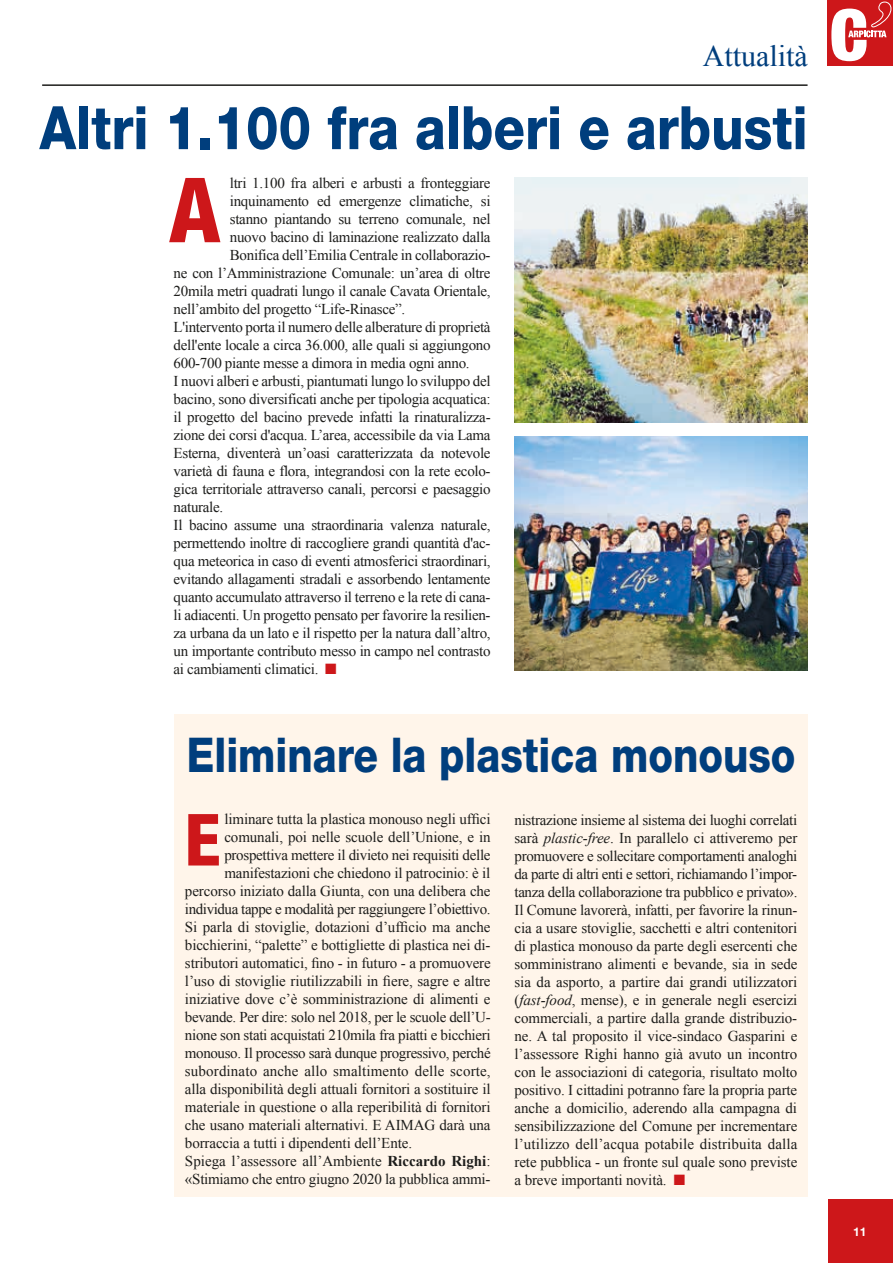
<style>
.page{position:relative;width:893px;height:1263px;background:#fff}
.page>*{position:absolute;margin:0;border:0;box-sizing:border-box;transform-origin:0 0}
.t1{font:800 condensed 90px "Helvetica Neue LT Std";color:#cd171a}
.t2{font:800 condensed 72px "Helvetica Neue LT Std";color:#cd171a}
.t3{font:800 60px "Helvetica Neue LT Std";color:#003e7d;scale:.86 1}
.t4{font:800 48px "Helvetica Neue LT Std";color:#003e7d;scale:.84 1}
.t5{font:30px "Times New Roman";color:#003e7d}
.t6{font:15px/18px "Times New Roman";letter-spacing:-.02em;color:#1d1d1b;text-align:justify}
.t7{font:15px "Times New Roman";letter-spacing:.01em;color:#1d1d1b}
.t8{font:15px "Times New Roman";color:#1d1d1b}
.t9{font:700 12px "Helvetica Neue";color:#fff}
.s1{color:#cd171a}
.s2{font-weight:700}
.s3{font-style:italic}
</style>
<div class="page">
<div style="left:827px;top:0;width:66px;height:66px;background:#cd171a"></div>
<hr style="left:42px;top:84px;width:766px;height:2px;background:#1d1d1b">
<div style="left:828px;top:1199px;width:65px;height:64px;background:#cd171a"></div>
<svg style="left:831px;top:1px;width:61px;height:60px"></svg>
<div style="left:174px;top:714px;width:633px;height:483px;background:#fff5ea"></div>
<img style="left:514px;top:178px;width:294px;height:244px">
<img style="left:514px;top:437px;width:294px;height:234px">
<h3 class="t5" style="left:703px;top:36px;width:106px">Attualità</h3>
<h3 class="t3" style="left:40px;top:92px;width:895px">Altri 1.100 fra alberi e arbusti</h3>
<p class="t6" style="left:230px;top:174px;width:262px">ltri 1.100 fra alberi e arbusti a fronteggiare</p>
<p class="t6" style="left:230px;top:192px;width:262px">inquinamento ed emergenze climatiche, si</p>
<p class="t6" style="left:230px;top:210px;width:262px">stanno piantando su terreno comunale, nel</p>
<p class="t6" style="left:230px;top:228px;width:262px">nuovo bacino di laminazione realizzato dalla</p>
<p class="t6" style="left:230px;top:246px;width:262px">Bonifica dell’Emilia Centrale in collaborazio-</p>
<p class="t6" style="left:174px;top:264px;width:318px">ne con l’Amministrazione Comunale: un’area di oltre</p>
<p class="t6" style="left:174px;top:282px;width:318px">20mila metri quadrati lungo il canale Cavata Orientale,</p>
<p class="t6" style="left:174px;top:300px;width:233px">nell’ambito del progetto “Life-Rinasce”.</p>
<p class="t6" style="left:174px;top:318px;width:318px">L'intervento porta il numero delle alberature di proprietà</p>
<p class="t6" style="left:174px;top:336px;width:318px">dell'ente locale a circa 36.000, alle quali si aggiungono</p>
<p class="t6" style="left:174px;top:354px;width:297px">600-700 piante messe a dimora in media ogni anno.</p>
<p class="t6" style="left:174px;top:372px;width:318px">I nuovi alberi e arbusti, piantumati lungo lo sviluppo del</p>
<p class="t6" style="left:174px;top:390px;width:318px">bacino, sono diversificati anche per tipologia acquatica:</p>
<p class="t6" style="left:174px;top:408px;width:318px">il progetto del bacino prevede infatti la rinaturalizza-</p>
<p class="t6" style="left:174px;top:426px;width:318px">zione dei corsi d'acqua. L’area, accessibile da via Lama</p>
<p class="t6" style="left:174px;top:444px;width:318px">Esterna, diventerà un’oasi caratterizzata da notevole</p>
<p class="t6" style="left:174px;top:462px;width:318px">varietà di fauna e flora, integrandosi con la rete ecolo-</p>
<p class="t6" style="left:174px;top:480px;width:318px">gica territoriale attraverso canali, percorsi e paesaggio</p>
<p class="t6" style="left:174px;top:498px;width:51px">naturale.</p>
<p class="t6" style="left:174px;top:516px;width:318px">Il bacino assume una straordinaria valenza naturale,</p>
<p class="t6" style="left:174px;top:534px;width:318px">permettendo inoltre di raccogliere grandi quantità d'ac-</p>
<p class="t6" style="left:174px;top:552px;width:318px">qua meteorica in caso di eventi atmosferici straordinari,</p>
<p class="t6" style="left:174px;top:570px;width:318px">evitando allagamenti stradali e assorbendo lentamente</p>
<p class="t6" style="left:174px;top:588px;width:318px">quanto accumulato attraverso il terreno e la rete di cana-</p>
<p class="t6" style="left:174px;top:606px;width:318px">li adiacenti. Un progetto pensato per favorire la resilien-</p>
<p class="t6" style="left:174px;top:624px;width:318px">za urbana da un lato e il rispetto per la natura dall’altro,</p>
<p class="t6" style="left:174px;top:642px;width:318px">un importante contributo messo in campo nel contrasto</p>
<p class="t6" style="left:174px;top:660px;width:164px">ai cambiamenti climatici. <span class="s1">■</span></p>
<h1 class="t1" style="left:169px;top:154px;width:53px">A</h1>
<h3 class="t4" style="left:187px;top:726px;width:726px">Eliminare la plastica monouso</h3>
<p class="t6" style="left:224px;top:809px;width:268px">liminare tutta la plastica monouso negli uffici</p>
<p class="t6" style="left:224px;top:827px;width:268px">comunali, poi nelle scuole dell’Unione, e in</p>
<p class="t6" style="left:224px;top:845px;width:268px">prospettiva mettere il divieto nei requisiti delle</p>
<p class="t6" style="left:224px;top:863px;width:267px">manifestazioni che chiedono il patrocinio: è il</p>
<p class="t6" style="left:185px;top:881px;width:307px">percorso iniziato dalla Giunta, con una delibera che</p>
<p class="t6" style="left:185px;top:899px;width:307px">individua tappe e modalità per raggiungere l’obiettivo.</p>
<p class="t6" style="left:185px;top:917px;width:307px">Si parla di stoviglie, dotazioni d’ufficio ma anche</p>
<p class="t6" style="left:185px;top:935px;width:307px">bicchierini, “palette” e bottigliette di plastica nei di-</p>
<p class="t6" style="left:185px;top:953px;width:307px">stributori automatici, fino - in futuro - a promuovere</p>
<p class="t6" style="left:185px;top:971px;width:307px">l’uso di stoviglie riutilizzabili in fiere, sagre e altre</p>
<p class="t6" style="left:185px;top:989px;width:307px">iniziative dove c’è somministrazione di alimenti e</p>
<p class="t6" style="left:185px;top:1007px;width:307px">bevande. Per dire: solo nel 2018, per le scuole dell’U-</p>
<p class="t6" style="left:185px;top:1025px;width:307px">nione son stati acquistati 210mila fra piatti e bicchieri</p>
<p class="t6" style="left:185px;top:1043px;width:307px">monouso. Il processo sarà dunque progressivo, perché</p>
<p class="t7" style="left:185px;top:1060px;width:307px">subordinato anche allo smaltimento delle scorte,</p>
<p class="t6" style="left:185px;top:1079px;width:307px">alla disponibilità degli attuali fornitori a sostituire il</p>
<p class="t6" style="left:185px;top:1097px;width:307px">materiale in questione o alla reperibilità di fornitori</p>
<p class="t6" style="left:185px;top:1115px;width:307px">che usano materiali alternativi. E AIMAG darà una</p>
<p class="t6" style="left:185px;top:1133px;width:229px">borraccia a tutti i dipendenti dell’Ente.</p>
<p class="t8" style="left:185px;top:1150px;width:307px">Spiega l’assessore all’Ambiente <span class="s2">Riccardo Righi</span>:</p>
<p class="t6" style="left:185px;top:1169px;width:307px">«Stimiamo che entro giugno 2020 la pubblica ammi-</p>
<p class="t6" style="left:514px;top:810px;width:284px">nistrazione insieme al sistema dei luoghi correlati sarà <span class="s3">plastic-free</span>. In parallelo ci attiveremo per promuovere e sollecitare comportamenti analoghi da parte di altri enti e settori, richiamando l’impor&shy;tanza della collaborazione tra pubblico e privato».<br>Il Comune lavorerà, infatti, per favorire la rinun&shy;cia a usare stoviglie, sacchetti e altri contenitori di plastica monouso da parte degli esercenti che somministrano alimenti e bevande, sia in sede sia da asporto, a partire dai grandi utilizzatori (<span class="s3">fast-food</span>, mense), e in generale negli esercizi commerciali, a partire dalla grande distribuzio&shy;ne. A tal proposito il vice-sindaco Gasparini e l’assessore Righi hanno già avuto un incontro con le associazioni di categoria, risultato molto positivo. I cittadini potranno fare la propria parte anche a domicilio, aderendo alla campagna di sensibilizzazione del Comune per incrementare l’utilizzo dell’acqua potabile distribuita dalla rete pubblica - un fronte sul quale sono previste a breve importanti novità. <span class="s1">■</span></p>
<h2 class="t2" style="left:185px;top:795px;width:37px">E</h2>
<p class="t9" style="left:853px;top:1224px;width:15px">11</p>
</div>
